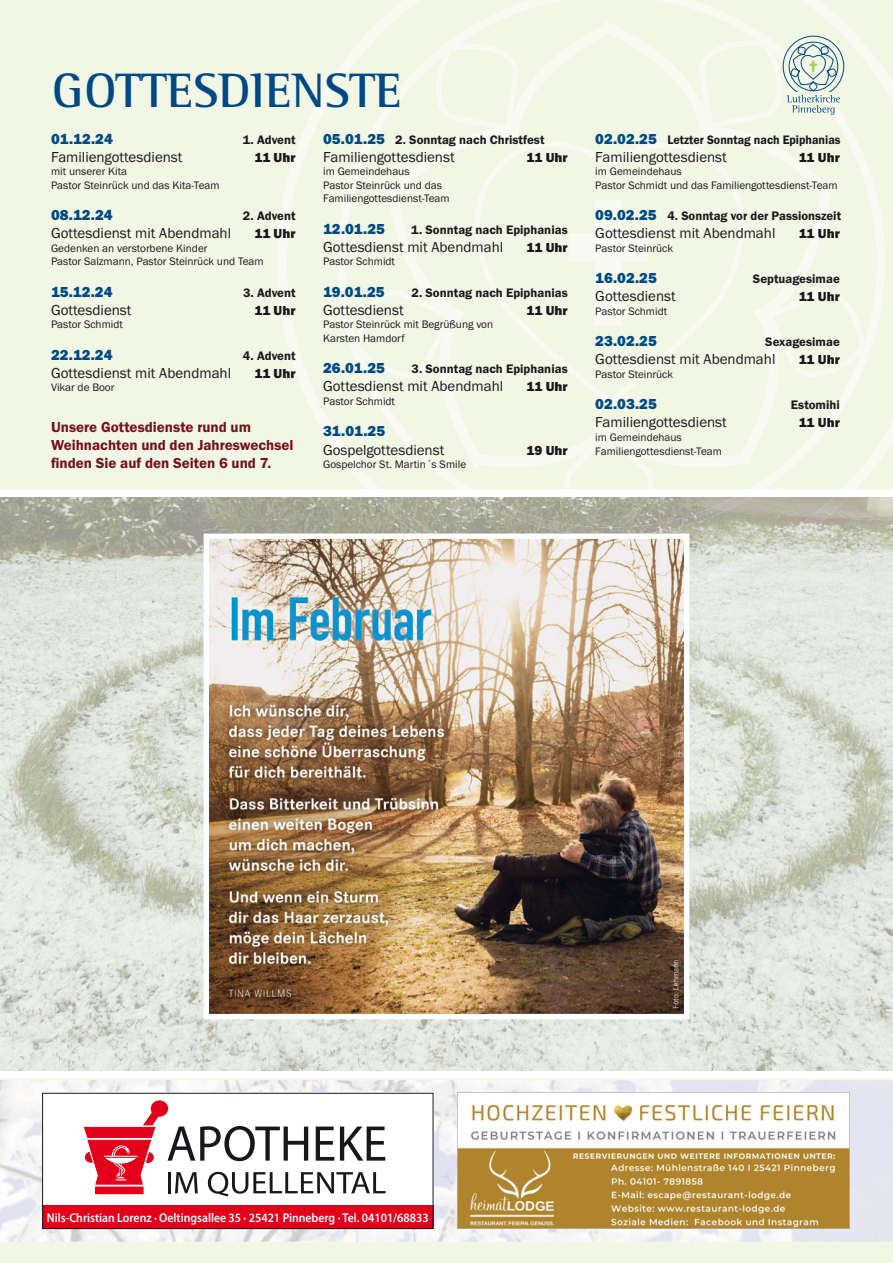
<style>
.page{position:relative;width:893px;height:1263px;background:#f1f6e5}
.page>*{position:absolute;margin:0;border:0;box-sizing:border-box;transform-origin:0 0}
.t1{font:700 49.5px "Rotis Semi Serif Std";color:#004985}
.t2{font:15px "Franklin Gothic URW Boo";color:#1a171c}
.t3{font:15px "Franklin Gothic URW Hea";color:#004985}
.t4{font:15px/18px "Franklin Gothic URW Dem";color:#751018}
.t5{font:13.5px "Franklin Gothic URW Hea";color:#1a171c}
.t6{font:12.75px "Franklin Gothic URW Dem";color:#1a171c}
.t7{font:600 12.75px "Myriad Pro";color:#fff;scale:.92 1}
.t8{font:12.75px "Franklin Gothic URW Dem";color:#1a171c;scale:.94 1}
.t9{font:11.25px/13.5px "Franklin Gothic URW Boo";color:#1a171c}
.s1{font-family:"Franklin Gothic URW Hea";font-size:15px;color:#004985}
</style>
<div class="page">
<svg style="left:277px;top:0;width:616px;height:489px"></svg>
<svg style="left:568px;top:200px;width:80px;height:126px"></svg>
<svg style="left:783px;top:36px;width:61px;height:79px"></svg>
<img style="left:0;top:497px;width:893px;height:574px">
<img style="left:370px;top:497px;width:482px;height:99px">
<img style="left:204px;top:533px;width:485px;height:486px">
<div style="left:0;top:489px;width:893px;height:8px;background:#fff"></div>
<div style="left:0;top:1071px;width:893px;height:8px;background:#fff"></div>
<img style="left:0;top:1080px;width:893px;height:162px">
<svg style="left:457px;top:1092px;width:393px;height:137px;background:#ceb786"></svg>
<div style="left:42px;top:1093px;width:392px;height:136px;background:#fff"></div>
<div style="left:42px;top:1205px;width:391px;height:24px;background:#e2001a"></div>
<svg style="left:84px;top:1100px;width:302px;height:96px"></svg>
<div style="left:194px;top:1101px;width:206px;height:23px;background:#fff"></div>
<div style="left:42px;top:1093px;width:391px;height:136px;border:1px solid #1a171c"></div>
<h1 class="t1" style="left:52px;top:61px;width:351px">GOTTESDIENSTE</h1>
<h2 class="t3" style="left:51px;top:129px;width:63px">01.12.24</h2>
<p class="t6" style="left:243px;top:132px;width:54px">1. Advent</p>
<h2 class="t2" style="left:51px;top:148px;width:133px">Familiengottesdienst</h2>
<p class="t5" style="left:254px;top:149px;width:43px">11 Uhr</p>
<p class="t9" style="left:51px;top:165px;width:170px">mit unserer Kita<br>Pastor Steinrück und das Kita-Team</p>
<h2 class="t3" style="left:51px;top:206px;width:63px">08.12.24</h2>
<p class="t6" style="left:243px;top:208px;width:54px">2. Advent</p>
<h2 class="t2" style="left:51px;top:224px;width:182px">Gottesdienst mit Abendmahl</h2>
<p class="t5" style="left:254px;top:225px;width:43px">11 Uhr</p>
<p class="t9" style="left:51px;top:241px;width:214px">Gedenken an verstorbene Kinder<br>Pastor Salzmann, Pastor Steinrück und Team</p>
<h2 class="t3" style="left:51px;top:282px;width:63px">15.12.24</h2>
<p class="t6" style="left:243px;top:285px;width:54px">3. Advent</p>
<h2 class="t2" style="left:51px;top:301px;width:82px">Gottesdienst</h2>
<p class="t5" style="left:254px;top:302px;width:43px">11 Uhr</p>
<p class="t9" style="left:51px;top:318px;width:73px">Pastor Schmidt</p>
<h2 class="t3" style="left:51px;top:345px;width:63px">22.12.24</h2>
<p class="t6" style="left:243px;top:348px;width:54px">4. Advent</p>
<h2 class="t2" style="left:51px;top:364px;width:182px">Gottesdienst mit Abendmahl</h2>
<p class="t5" style="left:254px;top:365px;width:43px">11 Uhr</p>
<p class="t9" style="left:51px;top:381px;width:65px">Vikar de Boor</p>
<h2 class="t4" style="left:51px;top:418px;width:244px">Unsere Gottesdienste rund um<br>Weihnachten und den Jahreswechsel finden Sie auf den Seiten 6 und 7.</h2>
<p class="t6" style="left:323px;top:132px;width:223px"><span class="s1">05.01.25</span> 2. Sonntag nach Christfest</p>
<h2 class="t2" style="left:323px;top:148px;width:133px">Familiengottesdienst</h2>
<p class="t5" style="left:527px;top:149px;width:43px">11 Uhr</p>
<p class="t9" style="left:323px;top:165px;width:128px">im Gemeindehaus<br>Pastor Steinrück und das<br>Familiengottesdienst-Team</p>
<h2 class="t3" style="left:323px;top:219px;width:63px">12.01.25</h2>
<p class="t6" style="left:411px;top:222px;width:158px">1. Sonntag nach Epiphanias</p>
<h2 class="t2" style="left:323px;top:238px;width:182px">Gottesdienst mit Abendmahl</h2>
<p class="t5" style="left:527px;top:239px;width:43px">11 Uhr</p>
<p class="t9" style="left:323px;top:255px;width:73px">Pastor Schmidt</p>
<h2 class="t3" style="left:323px;top:282px;width:63px">19.01.25</h2>
<p class="t6" style="left:411px;top:285px;width:158px">2. Sonntag nach Epiphanias</p>
<h2 class="t2" style="left:323px;top:301px;width:82px">Gottesdienst</h2>
<p class="t5" style="left:527px;top:302px;width:43px">11 Uhr</p>
<p class="t9" style="left:323px;top:318px;width:171px">Pastor Steinrück mit Begrüßung von<br>Karsten Hamdorf</p>
<h2 class="t3" style="left:323px;top:359px;width:63px">26.01.25</h2>
<p class="t6" style="left:412px;top:361px;width:158px">3. Sonntag nach Epiphanias</p>
<h2 class="t2" style="left:323px;top:377px;width:182px">Gottesdienst mit Abendmahl</h2>
<p class="t5" style="left:527px;top:378px;width:43px">11 Uhr</p>
<p class="t9" style="left:323px;top:394px;width:73px">Pastor Schmidt</p>
<h2 class="t3" style="left:323px;top:422px;width:64px">31.01.25</h2>
<h2 class="t2" style="left:323px;top:440px;width:123px">Gospelgottesdienst</h2>
<p class="t5" style="left:527px;top:441px;width:43px">19 Uhr</p>
<p class="t9" style="left:323px;top:457px;width:145px">Gospelchor St. Martin´s Smile</p>
<p class="t8" style="left:595px;top:132px;width:262px"><span class="s1">02.02.25</span> Letzter Sonntag nach Epiphanias</p>
<h2 class="t2" style="left:595px;top:148px;width:133px">Familiengottesdienst</h2>
<p class="t5" style="left:799px;top:149px;width:43px">11 Uhr</p>
<p class="t9" style="left:595px;top:165px;width:244px">im Gemeindehaus<br>Pastor Schmidt und das Familiengottesdienst-Team</p>
<p class="t6" style="left:595px;top:208px;width:247px"><span class="s1">09.02.25</span> 4. Sonntag vor der Passionszeit</p>
<h2 class="t2" style="left:595px;top:224px;width:182px">Gottesdienst mit Abendmahl</h2>
<p class="t5" style="left:799px;top:225px;width:43px">11 Uhr</p>
<p class="t9" style="left:595px;top:241px;width:79px">Pastor Steinrück</p>
<h2 class="t3" style="left:595px;top:269px;width:63px">16.02.25</h2>
<p class="t6" style="left:753px;top:271px;width:88px">Septuagesimae</p>
<h2 class="t2" style="left:595px;top:287px;width:82px">Gottesdienst</h2>
<p class="t5" style="left:799px;top:288px;width:43px">11 Uhr</p>
<p class="t9" style="left:595px;top:304px;width:73px">Pastor Schmidt</p>
<h2 class="t3" style="left:595px;top:332px;width:63px">23.02.25</h2>
<p class="t6" style="left:765px;top:334px;width:76px">Sexagesimae</p>
<h2 class="t2" style="left:595px;top:350px;width:182px">Gottesdienst mit Abendmahl</h2>
<p class="t5" style="left:799px;top:351px;width:43px">11 Uhr</p>
<p class="t9" style="left:595px;top:367px;width:79px">Pastor Steinrück</p>
<h2 class="t3" style="left:595px;top:395px;width:63px">02.03.25</h2>
<p class="t6" style="left:791px;top:397px;width:51px">Estomihi</p>
<h2 class="t2" style="left:595px;top:413px;width:133px">Familiengottesdienst</h2>
<p class="t5" style="left:799px;top:414px;width:43px">11 Uhr</p>
<p class="t9" style="left:595px;top:430px;width:128px">im Gemeindehaus<br>Familiengottesdienst-Team</p>
<p class="t7" style="left:47px;top:1209px;width:417px">Nils-Christian Lorenz · Oeltingsallee 35 · 25421 Pinneberg · Tel. 04101/68833</p>
</div>
